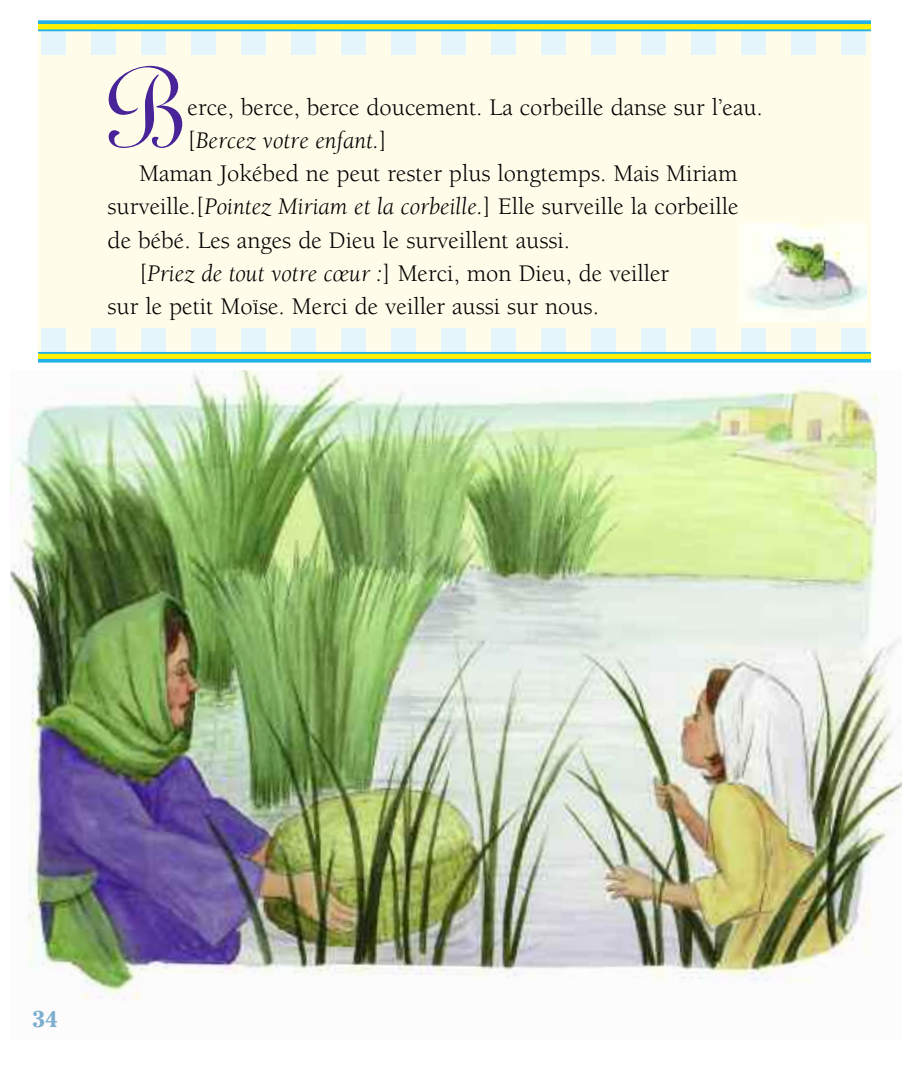
<style>
.page{position:relative;width:914px;height:1071px;background:#fff}
.page>*{position:absolute;margin:0;border:0;box-sizing:border-box;transform-origin:0 0}
.t1{font:128.8px "Linoscript";color:#482498}
.t2{font:24.5px "Berkeley";color:#000}
.t3{font:italic 24.5px "Berkeley";color:#000}
.t4{font:700 22.75px "Cheltenham";color:#7caece}
.s1{font-style:normal}
.s2{font-style:italic}
</style>
<div class="page">
<svg style="left:38px;top:20px;width:832px;height:343px;background:#a3d769"></svg>
<svg style="left:38px;top:29px;width:832px;height:325px;background:#fafbea"></svg>
<img style="left:10px;top:370px;width:891px;height:630px">
<img style="left:739px;top:223px;width:128px;height:98px">
<h1 class="t1" style="left:102px;top:66px;width:87px">B</h1>
<p class="t2" style="left:188px;top:97px;width:577px">erce, berce, berce doucement. La corbeille danse sur l’eau.</p>
<p class="t3" style="left:188px;top:131px;width:201px"><span class="s1">[</span>Bercez votre enfant.<span class="s1">]</span></p>
<p class="t2" style="left:139px;top:164px;width:600px">Maman Jokébed ne peut rester plus longtemps. Mais Miriam</p>
<p class="t2" style="left:107px;top:197px;width:632px">surveille.[<span class="s2">Pointez Miriam et la corbeille.</span>] Elle surveille la corbeille</p>
<p class="t2" style="left:107px;top:230px;width:464px">de bébé. Les anges de Dieu le surveillent aussi.</p>
<p class="t2" style="left:139px;top:264px;width:531px">[<span class="s2">Priez de tout votre cœur :</span>] Merci, mon Dieu, de veiller</p>
<p class="t2" style="left:107px;top:297px;width:493px">sur le petit Moïse. Merci de veiller aussi sur nous.</p>
<p class="t4" style="left:32px;top:1011px;width:27px">34</p>
</div>
